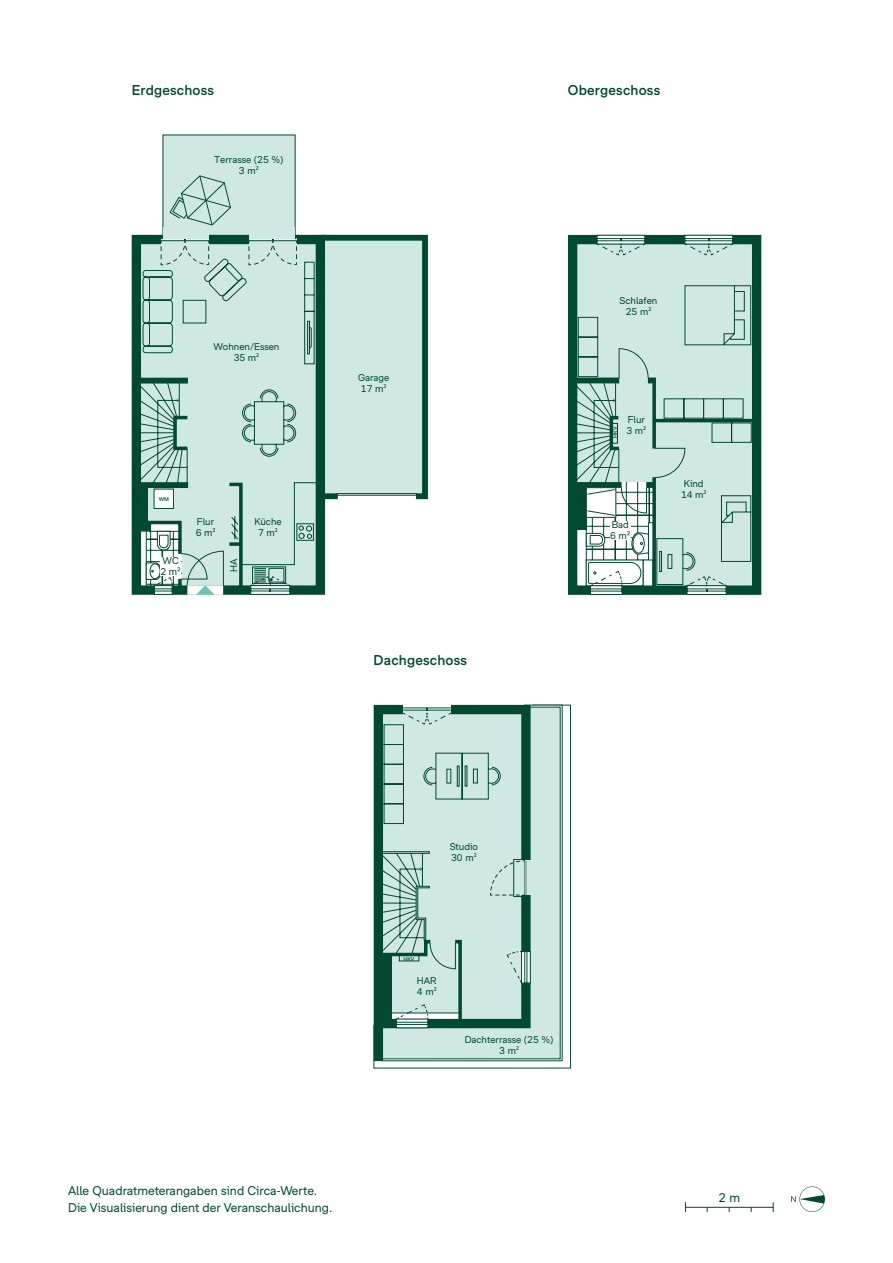
<style>
.page{position:relative;width:893px;height:1263px;background:#fff}
.page>*{position:absolute;margin:0;border:0;box-sizing:border-box;transform-origin:0 0}
.t1{font:500 13.5px "Bonava Sans";letter-spacing:.015em;color:#004a32}
.t2{font:12px/16.5px "Bonava Sans";color:#004a32}
.t3{font:9.3px/11.1px "Bonava Sans";color:#004a32;text-align:center}
.t4{font:500 5.25px "Bonava Sans";color:#004a32}
.s1{font-family:"Myriad Pro"}
</style>
<div class="page">
<svg style="left:568px;top:235px;width:193px;height:360px"></svg>
<hr style="left:654px;top:419px;width:100px;height:3px;background:#004a32">
<svg style="left:684px;top:235px;width:49px;height:20px"></svg>
<svg style="left:596px;top:235px;width:49px;height:20px"></svg>
<svg style="left:573px;top:285px;width:179px;height:310px"></svg>
<div style="left:610px;top:521px;width:21px;height:19px;background:#fff"></div>
<svg style="left:374px;top:705px;width:197px;height:363px"></svg>
<div style="left:383px;top:707px;width:178px;height:352px;background:#cfe8e3"></div>
<div style="left:374px;top:705px;width:157px;height:319px;background:#004a32"></div>
<div style="left:374px;top:1024px;width:9px;height:37px;background:#004a32"></div>
<div style="left:527px;top:861px;width:12px;height:34px;background:#cfe8e3"></div>
<div style="left:403px;top:699px;width:48px;height:11px;background:#fff"></div>
<svg style="left:378px;top:708px;width:153px;height:320px"></svg>
<div style="left:163px;top:135px;width:132px;height:108px;background:#cfe8e3"></div>
<svg style="left:132px;top:235px;width:4px;height:360px"></svg>
<svg style="left:136px;top:232px;width:292px;height:363px"></svg>
<svg style="left:143px;top:258px;width:172px;height:314px"></svg>
<svg style="left:169px;top:175px;width:62px;height:51px"></svg>
<div style="left:154px;top:489px;width:20px;height:20px;background:#fff;border:1px solid #004a32"></div>
<div style="left:161px;top:557px;width:20px;height:19px;background:#fff"></div>
<hr style="left:685px;top:1207px;width:89px;height:1px;background:#004a32">
<svg style="left:791px;top:1186px;width:34px;height:26px"></svg>
<h1 class="t1" style="left:132px;top:82px;width:84px">Erdgeschoss</h1>
<h1 class="t1" style="left:568px;top:82px;width:94px">Obergeschoss</h1>
<p class="t3" style="left:214px;top:153px;width:71px">Terrasse (25 %)<br>3 m<span class="s1">²</span></p>
<p class="t3" style="left:213px;top:341px;width:68px">Wohnen/Essen<br>35 m<span class="s1">²</span></p>
<p class="t4" style="left:159px;top:496px;width:12px">WM</p>
<p class="t3" style="left:161px;top:555px;width:22px;text-align:left">WC<br>2 m²</p>
<p class="t3" style="left:196px;top:516px;width:21px;text-align:left">Flur<br>6 m<span class="s1">²</span></p>
<p class="t3" style="left:228px;top:572px;width:15px;rotate:-90deg">HA</p>
<p class="t3" style="left:254px;top:516px;width:29px">Küche<br>7 m<span class="s1">²</span></p>
<p class="t3" style="left:358px;top:371px;width:33px">Garage<br>17 m<span class="s1">²</span></p>
<h1 class="t1" style="left:374px;top:652px;width:95px">Dachgeschoss</h1>
<p class="t3" style="left:620px;top:295px;width:39px">Schlafen<br>25 m<span class="s1">²</span></p>
<p class="t4" style="left:612px;top:438px;width:12px;rotate:-90deg">HKV</p>
<p class="t3" style="left:627px;top:414px;width:21px;text-align:left">Flur<br>3 m<span class="s1">²</span></p>
<p class="t3" style="left:610px;top:519px;width:22px;text-align:left">Bad<br>6 m²</p>
<p class="t3" style="left:681px;top:478px;width:27px">Kind<br>14 m<span class="s1">²</span></p>
<p class="t2" style="left:68px;top:1182px;width:266px">Alle Quadratmeterangaben sind Circa-Werte.<br>Die Visualisierung dient der Veranschaulichung.</p>
<p class="t3" style="left:450px;top:841px;width:30px;text-align:left">Studio<br>30 m<span class="s1">²</span></p>
<p class="t4" style="left:403px;top:955px;width:12px">HKV</p>
<p class="t3" style="left:417px;top:975px;width:21px;text-align:left">HAR<br>4 m<span class="s1">²</span></p>
<p class="t3" style="left:465px;top:1033px;width:90px">Dachterrasse (25 %)<br>3 m<span class="s1">²</span></p>
<p class="t2" style="left:719px;top:1189px;width:23px">2 m</p>
</div>
